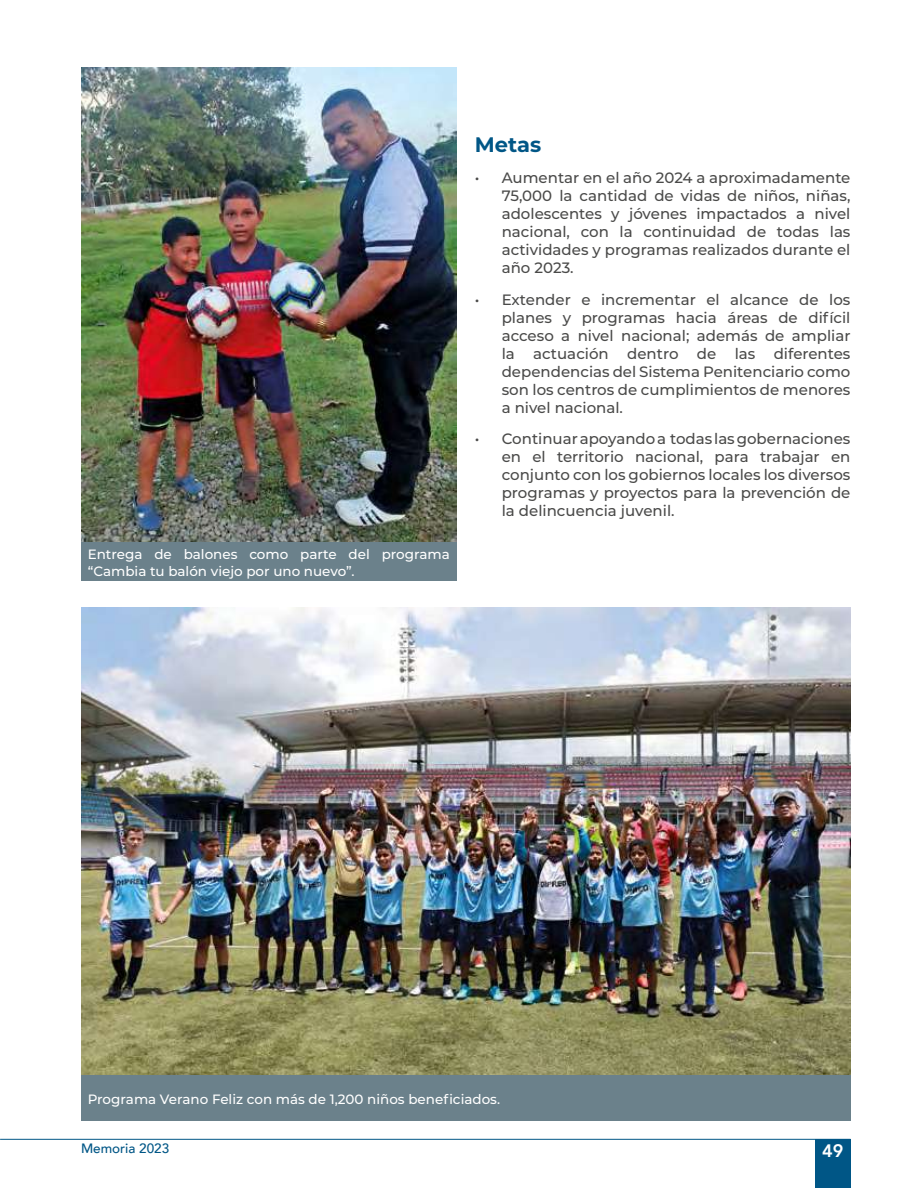
<style>
.page{position:relative;width:918px;height:1188px;background:#fff}
.page>*{position:absolute;margin:0;border:0;box-sizing:border-box;transform-origin:0 0}
.t1{font:700 21px "Montserrat";color:#005686}
.t2{font:800 18px "Avenir";color:#fff}
.t3{font:500 15px/18px "Montserrat";color:#4a4a49;text-align:justify}
.t4{font:500 13.5px/16.2px "Montserrat";color:#fff}
.t5{font:500 13.5px "Avenir";color:#005686}
</style>
<div class="page">
<hr style="left:0;top:1139px;width:850px;height:1px;background:#005686">
<div style="left:815px;top:1139px;width:35px;height:49px;background:#005686"></div>
<img style="left:81px;top:608px;width:769px;height:467px">
<div style="left:81px;top:1075px;width:769px;height:45px;background:#6b818b"></div>
<img style="left:81px;top:68px;width:376px;height:473px">
<div style="left:81px;top:542px;width:376px;height:38px;background:#6b818b"></div>
<p class="t4" style="left:88px;top:546px;width:364px">Entrega de balones como parte del programa “Cambia tu balón viejo por uno nuevo”.</p>
<h1 class="t1" style="left:475px;top:130px;width:68px">Metas</h1>
<p class="t3" style="left:502px;top:168px;width:350px;text-indent:-27px">• Aumentar en el año 2024 a aproximadamente 75,000 la cantidad de vidas de niños, niñas, adolescentes y jóvenes impactados a nivel nacional, con la continuidad de todas las actividades y programas realizados durante el año 2023.</p>
<p class="t3" style="left:502px;top:290px;width:350px;text-indent:-27px">• Extender e incrementar el alcance de los planes y programas hacia áreas de difícil acceso a nivel nacional; además de ampliar la actuación dentro de las diferentes dependencias del Sistema Penitenciario como son los centros de cumplimientos de menores a nivel nacional.</p>
<p class="t3" style="left:502px;top:429px;width:350px;text-indent:-27px">• Continuar apoyando a todas las gobernaciones en el territorio nacional, para trabajar en conjunto con los gobiernos locales los diversos programas y proyectos para la prevención de la delincuencia juvenil.</p>
<p class="t4" style="left:88px;top:1091px;width:414px">Programa Verano Feliz con más de 1,200 niños beneficiados.</p>
<p class="t5" style="left:81px;top:1137px;width:90px">Memoria 2023</p>
<p class="t2" style="left:822px;top:1137px;width:23px">49</p>
</div>
